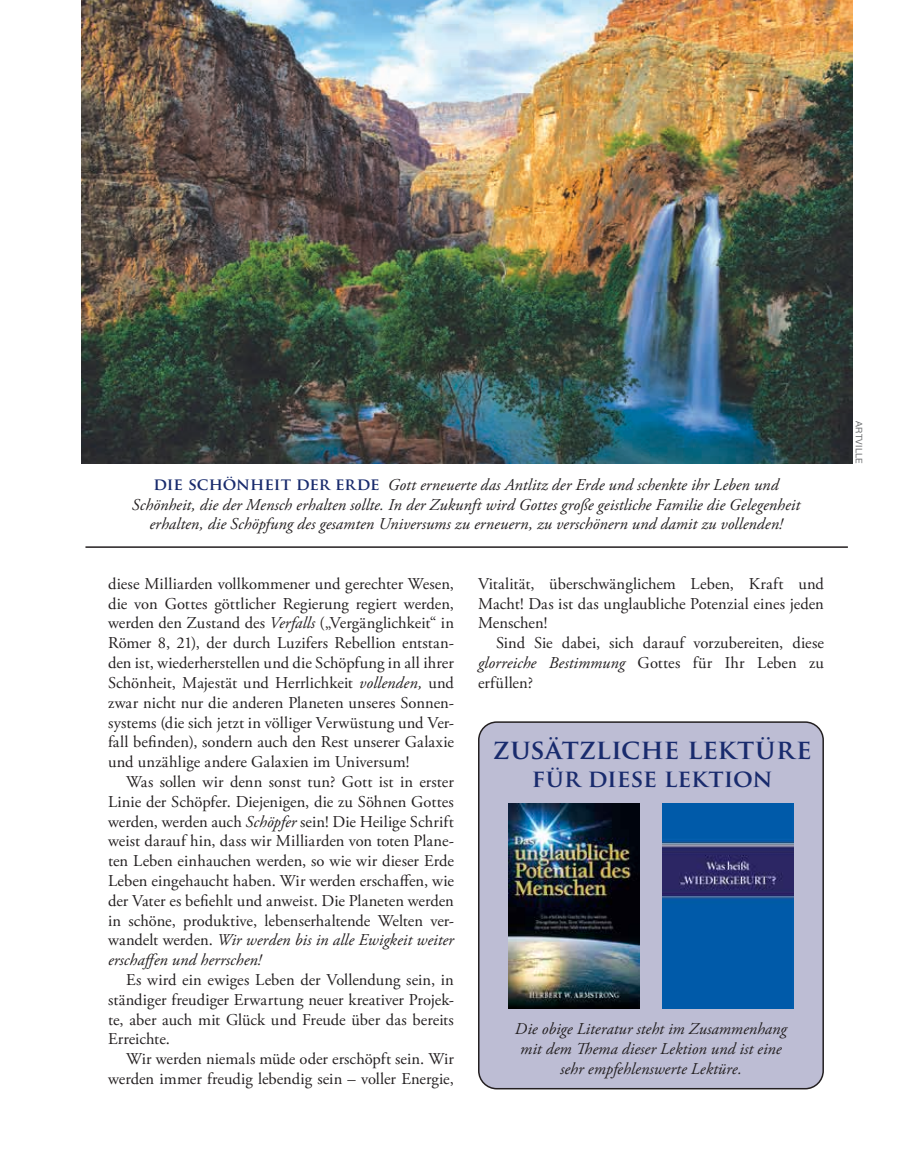
<style>
.page{position:relative;width:905px;height:1175px;background:#fff}
.page>*{position:absolute;margin:0;border:0;box-sizing:border-box;transform-origin:0 0}
.t1{font:700 27px "Trajan Pro";letter-spacing:.005em;color:#192b6d}
.t2{font:700 24px "Trajan Pro";letter-spacing:-.01em;color:#192b6d}
.t3{font:16.5px/19.8px "Adobe Garamond Pro";letter-spacing:.005em;color:#231f20;text-align:justify}
.t4{font:italic 16.5px/19.8px "Adobe Garamond Pro";letter-spacing:.005em;color:#231f20;text-align:center}
.t5{font:9px "Helvetica Neue";letter-spacing:.02em;color:#6d6f71}
.s1{font-family:"Trajan Pro";font-weight:700;font-style:normal;color:#192b6d}
.s2{font-style:italic}
</style>
<div class="page">
<img style="left:81px;top:0;width:771px;height:463px">
<hr style="left:85px;top:546px;width:762px;height:2px;background:#231f20">
<div style="left:478px;top:722px;width:345px;height:366px;background:#bdbdd4;border-radius:18px"></div>
<div style="left:478px;top:721px;width:346px;height:368px;border:2px solid #231f20;border-radius:18px"></div>
<img style="left:508px;top:803px;width:131px;height:205px">
<img style="left:662px;top:803px;width:131px;height:205px">
<p class="t4" style="left:132px;top:475px;width:669px"><span class="s1">DIE SCHÖNHEIT DER ERDE</span> Gott erneuerte das Antlitz der Erde und schenkte ihr Leben und<br>Schönheit, die der Mensch erhalten sollte. In der Zukunft wird Gottes große geistliche Familie die Gelegenheit erhalten, die Schöpfung des gesamten Universums zu erneuern, zu verschönern und damit zu vollenden!</p>
<p class="t3" style="left:108px;top:574px;width:347px">diese Milliarden vollkommener und gerechter Wesen, die von Gottes göttlicher Regierung regiert werden, werden den Zustand des <span class="s2">Verfalls</span> („Vergänglichkeit“ in Römer 8, 21), der durch Luzifers Rebellion entstan&shy;den ist, wiederherstellen und die Schöpfung in all ihrer Schönheit, Majestät und Herrlichkeit <span class="s2">vollenden,</span> und zwar nicht nur die anderen Planeten unseres Sonnen&shy;systems (die sich jetzt in völliger Verwüstung und Ver&shy;fall befinden), sondern auch den Rest unserer Galaxie und unzählige andere Galaxien im Universum!</p>
<p class="t3" style="left:108px;top:772px;width:347px;text-indent:18px">Was sollen wir denn sonst tun? Gott ist in erster Linie der Schöpfer. Diejenigen, die zu Söhnen Gottes werden, werden auch <span class="s2">Schöpfer</span> sein! Die Heilige Schrift weist darauf hin, dass wir Milliarden von toten Plane&shy;ten Leben einhauchen werden, so wie wir dieser Erde Leben eingehaucht haben. Wir werden erschaffen, wie der Vater es befiehlt und anweist. Die Planeten werden in schöne, produktive, lebenserhaltende Welten ver&shy;wandelt werden. <span class="s2">Wir werden bis in alle Ewigkeit weiter erschaffen und herrschen!</span></p>
<p class="t3" style="left:108px;top:970px;width:347px;text-indent:18px">Es wird ein ewiges Leben der Vollendung sein, in ständiger freudiger Erwartung neuer kreativer Projek&shy;te, aber auch mit Glück und Freude über das bereits Erreichte.</p>
<p class="t3" style="left:108px;top:1049px;width:347px;text-align:right">Wir werden niemals müde oder erschöpft sein. Wir werden immer freudig lebendig sein – voller Energie,</p>
<p class="t3" style="left:478px;top:574px;width:347px">Vitalität, überschwänglichem Leben, Kraft und Macht! Das ist das unglaubliche Potenzial eines jeden Menschen!</p>
<p class="t3" style="left:478px;top:633px;width:347px;text-indent:18px">Sind Sie dabei, sich darauf vorzubereiten, diese <span class="s2">glorreiche Bestimmung</span> Gottes für Ihr Leben zu erfüllen?</p>
<h1 class="t1" style="left:493px;top:732px;width:320px">ZUSÄTZLICHE LEKTÜRE</h1>
<h2 class="t2" style="left:532px;top:763px;width:240px">FÜR DIESE LEKTION</h2>
<p class="t4" style="left:515px;top:1019px;width:273px">Die obige Literatur steht im Zusammenhang mit dem Thema dieser Lektion und ist eine sehr empfehlenswerte Lektüre.</p>
<p class="t5" style="left:864px;top:421px;width:44px;rotate:90deg">ARTVILLE</p>
</div>
